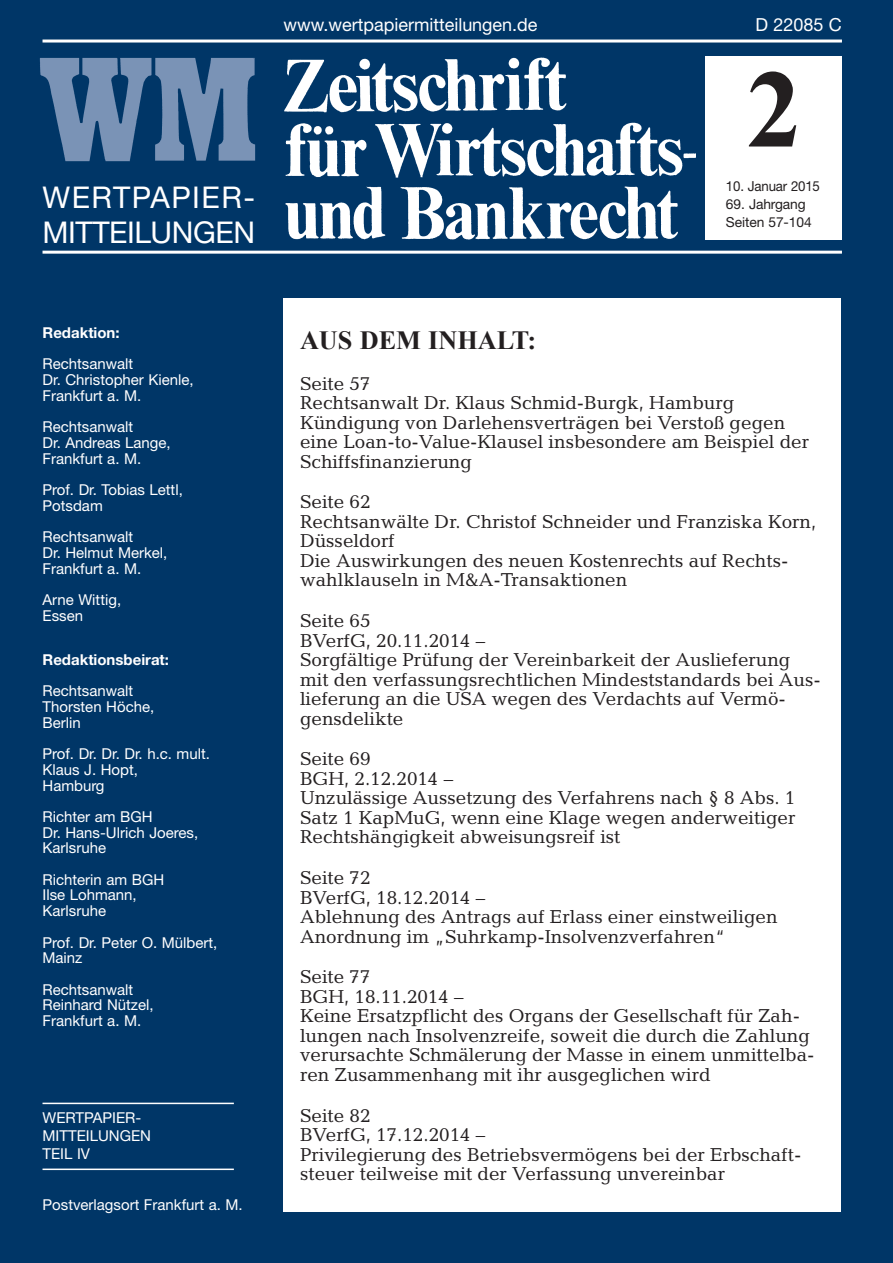
<style>
.page{position:relative;width:893px;height:1263px;background:#003667}
.page>*{position:absolute;margin:0;border:0;box-sizing:border-box;transform-origin:0 0}
.t1{font:700 111px "Times New Roman";color:#231f20}
.t2{font:30px/34.5px "Helvetica Neue";letter-spacing:-.015em;color:#fff}
.t3{font:700 26.25px "Times New Roman";color:#231f20}
.t4{font:18.9px/19.5px "Candida";color:#231f20}
.t5{font:18px "Helvetica Neue";color:#fff}
.t6{font:15px/15.8px "Helvetica Neue";color:#fff}
.t7{font:700 15px "Helvetica Neue";color:#fff}
.t8{font:13.8px/18px "Helvetica Neue";letter-spacing:-.005em;color:#231f20}
.t9{font:13.8px "Helvetica Neue";letter-spacing:-.005em;color:#231f20;scale:.96 1}
</style>
<div class="page">
<hr style="left:43px;top:251px;width:799px;height:3px;background:#fff">
<div style="left:283px;top:299px;width:558px;height:913px;background:#fff"></div>
<hr style="left:43px;top:1103px;width:191px;height:1px;background:#fff">
<hr style="left:43px;top:1168px;width:191px;height:2px;background:#fff">
<hr style="left:43px;top:40px;width:799px;height:3px;background:#fff">
<img style="left:284px;top:57px;width:412px;height:183px">
<img style="left:39px;top:57px;width:217px;height:105px">
<div style="left:706px;top:57px;width:136px;height:183px;background:#fff"></div>
<h2 class="t2" style="left:43px;top:183px;width:214px">WERTPAPIER-<br>MITTEILUNGEN</h2>
<p class="t5" style="left:284px;top:18px;width:256px">www.wertpapiermitteilungen.de</p>
<p class="t5" style="left:755px;top:18px;width:88px">D 22085 C</p>
<h1 class="t1" style="left:746px;top:48px;width:57px">2</h1>
<p class="t9" style="left:726px;top:181px;width:99px">10. Januar 2015</p>
<p class="t8" style="left:726px;top:196px;width:87px">69. Jahrgang<br>Seiten 57-104</p>
<p class="t7" style="left:43px;top:327px;width:79px">Redaktion:</p>
<p class="t6" style="left:43px;top:358px;width:153px">Rechtsanwalt<br>Dr. Christopher Kienle,<br>Frankfurt a. M.</p>
<p class="t6" style="left:43px;top:421px;width:130px">Rechtsanwalt<br>Dr. Andreas Lange,<br>Frankfurt a. M.</p>
<p class="t6" style="left:43px;top:483px;width:142px">Prof. Dr. Tobias Lettl,<br>Potsdam</p>
<p class="t6" style="left:43px;top:530px;width:126px">Rechtsanwalt<br>Dr. Helmut Merkel,<br>Frankfurt a. M.</p>
<p class="t6" style="left:43px;top:593px;width:80px">Arne Wittig,<br>Essen</p>
<p class="t7" style="left:43px;top:654px;width:128px">Redaktionsbeirat:</p>
<p class="t6" style="left:43px;top:684px;width:113px">Rechtsanwalt<br>Thorsten Höche,<br>Berlin</p>
<p class="t6" style="left:43px;top:747px;width:169px">Prof. Dr. Dr. Dr. h.c. mult.<br>Klaus J. Hopt,<br>Hamburg</p>
<p class="t6" style="left:43px;top:810px;width:157px">Richter am BGH<br>Dr. Hans-Ulrich Joeres,<br>Karlsruhe</p>
<p class="t6" style="left:43px;top:873px;width:123px">Richterin am BGH<br>Ilse Lohmann,<br>Karlsruhe</p>
<p class="t6" style="left:43px;top:936px;width:176px">Prof. Dr. Peter O. Mülbert,<br>Mainz</p>
<p class="t6" style="left:43px;top:983px;width:113px">Rechtsanwalt<br>Reinhard Nützel,<br>Frankfurt a. M.</p>
<p class="t6" style="left:43px;top:1110px;width:110px;line-height:18px">WERTPAPIER-<br>MITTEILUNGEN<br>TEIL IV</p>
<p class="t6" style="left:43px;top:1198px;width:202px">Postverlagsort Frankfurt a. M.</p>
<h3 class="t3" style="left:300px;top:325px;width:238px">AUS DEM INHALT:</h3>
<p class="t4" style="left:300px;top:375px;width:511px">Seite 57<br>Rechtsanwalt Dr. Klaus Schmid-Burgk, Hamburg Kündigung von Darlehensverträgen bei Verstoß gegen eine Loan-to-Value-Klausel insbesondere am Beispiel der Schiffsfinanzierung</p>
<p class="t4" style="left:300px;top:494px;width:518px">Seite 62<br>Rechtsanwälte Dr. Christof Schneider und Franziska Korn, Düsseldorf<br>Die Auswirkungen des neuen Kostenrechts auf Rechts&shy;wahlklauseln in M&amp;A-Transaktionen</p>
<p class="t4" style="left:300px;top:613px;width:522px">Seite 65<br>BVerfG, 20.11.2014 –<br>Sorgfältige Prüfung der Vereinbarkeit der Auslieferung mit den verfassungsrechtlichen Mindeststandards bei Aus&shy;lieferung an die USA wegen des Verdachts auf Vermö&shy;gensdelikte</p>
<p class="t4" style="left:300px;top:751px;width:497px">Seite 69<br>BGH, 2.12.2014 –<br>Unzulässige Aussetzung des Verfahrens nach § 8 Abs. 1<br>Satz 1 KapMuG, wenn eine Klage wegen anderweitiger Rechtshängigkeit abweisungsreif ist</p>
<p class="t4" style="left:300px;top:870px;width:479px">Seite 72<br>BVerfG, 18.12.2014 –<br>Ablehnung des Antrags auf Erlass einer einstweiligen<br>Anordnung im „Suhrkamp-Insolvenzverfahren“</p>
<p class="t4" style="left:300px;top:969px;width:516px">Seite 77<br>BGH, 18.11.2014 –<br>Keine Ersatzpflicht des Organs der Gesellschaft für Zah&shy;lungen nach Insolvenzreife, soweit die durch die Zahlung verursachte Schmälerung der Masse in einem unmittelba&shy;ren Zusammenhang mit ihr ausgeglichen wird</p>
<p class="t4" style="left:300px;top:1107px;width:503px">Seite 82<br>BVerfG, 17.12.2014 –<br>Privilegierung des Betriebsvermögens bei der Erbschaft&shy;steuer teilweise mit der Verfassung unvereinbar</p>
</div>
